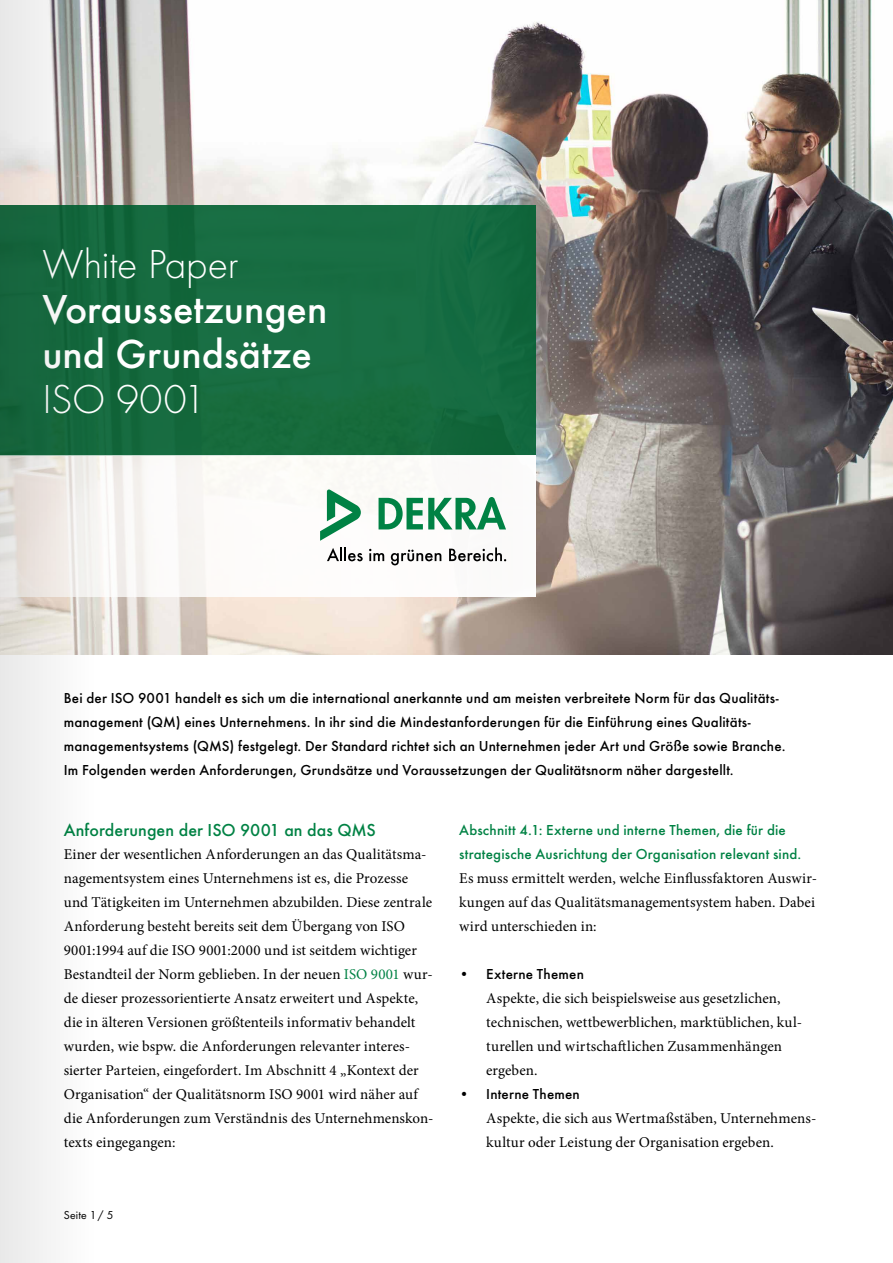
<style>
.page{position:relative;width:893px;height:1263px;background:#fff}
.page>*{position:absolute;margin:0;border:0;box-sizing:border-box;transform-origin:0 0}
.t1{font:500 42px/45px "Futura";color:#fff}
.t2{font:300 42px "Futura";letter-spacing:-.01em;color:#fff}
.t3{font:500 18px "Futura";letter-spacing:.005em;color:#008244}
.t4{font:15px/24px "Minion Pro";color:#000}
.t5{font:500 15px/24px "Futura";letter-spacing:.01em;color:#000}
.t6{font:500 15px/24px "Futura";letter-spacing:.01em;color:#008244}
.t7{font:12px "Futura Boo";letter-spacing:.015em;color:#000}
.s1{color:#008244}
</style>
<div class="page">
<img style="left:96px;top:0;width:797px;height:655px">
<div style="left:0;top:205px;width:536px;height:250px;background:#176c41"></div>
<div style="left:0;top:455px;width:536px;height:142px;background:#fcfbf9"></div>
<svg style="left:379px;top:497px;width:127px;height:32px"></svg>
<svg style="left:320px;top:489px;width:41px;height:52px"></svg>
<svg style="left:327px;top:547px;width:36px;height:14px"></svg>
<svg style="left:369px;top:549px;width:15px;height:12px"></svg>
<svg style="left:391px;top:550px;width:50px;height:15px"></svg>
<svg style="left:449px;top:547px;width:57px;height:14px"></svg>
<svg style="left:0;top:0;width:96px;height:1263px"></svg>
<h1 class="t2" style="left:43px;top:237px;width:198px">White Paper</h1>
<h1 class="t1" style="left:43px;top:283px;width:286px">Voraussetzungen und Grundsätze</h1>
<h1 class="t2" style="left:43px;top:372px;width:165px">ISO 9001</h1>
<p class="t5" style="left:64px;top:684px;width:723px">Bei der ISO 9001 handelt es sich um die international anerkannte und am meisten verbreitete Norm für das Qualitäts&shy;management (QM) eines Unternehmens. In ihr sind die Mindestanforderungen für die Einführung eines Qualitäts&shy;managementsystems (QMS) festgelegt. Der Standard richtet sich an Unternehmen jeder Art und Größe sowie Branche.<br>Im Folgenden werden Anforderungen, Grundsätze und Voraussetzungen der Qualitätsnorm näher dargestellt.</p>
<p class="t3" style="left:64px;top:816px;width:314px">Anforderungen der ISO 9001 an das QMS</p>
<p class="t4" style="left:64px;top:842px;width:371px">Einer der wesentlichen Anforderungen an das Qualitätsma&shy;nagementsystem eines Unternehmens ist es, die Prozesse und Tätigkeiten im Unternehmen abzubilden. Diese zentrale Anforderung besteht bereits seit dem Übergang von ISO 9001:1994 auf die ISO 9001:2000 und ist seitdem wichtiger Bestandteil der Norm geblieben. In der neuen <span class="s1">ISO 9001</span> wur&shy;de dieser prozessorientierte Ansatz erweitert und Aspekte, die in älteren Versionen größtenteils informativ behandelt wurden, wie bspw. die Anforderungen relevanter interes&shy;sierter Parteien, eingefordert. Im Abschnitt 4 „Kontext der Organisation“ der Qualitätsnorm ISO 9001 wird näher auf die Anforderungen zum Verständnis des Unternehmenskon&shy;texts eingegangen:</p>
<p class="t7" style="left:64px;top:1206px;width:51px">Seite 1/ 5</p>
<p class="t6" style="left:459px;top:816px;width:344px">Abschnitt 4.1: Externe und interne Themen, die für die strategische Ausrichtung der Organisation relevant sind.</p>
<p class="t4" style="left:459px;top:866px;width:359px">Es muss ermittelt werden, welche Einflussfaktoren Auswir&shy;kungen auf das Qualitätsmanagementsystem haben. Dabei wird unterschieden in:</p>
<p class="t5" style="left:459px;top:960px;width:126px">• Externe Themen</p>
<p class="t4" style="left:486px;top:986px;width:317px">Aspekte, die sich beispielsweise aus gesetzlichen, technischen, wettbewerblichen, marktüblichen, kul&shy;turellen und wirtschaftlichen Zusammenhängen ergeben.</p>
<p class="t5" style="left:459px;top:1080px;width:122px">• Interne Themen</p>
<p class="t4" style="left:486px;top:1106px;width:332px">Aspekte, die sich aus Wertmaßstäben, Unternehmens&shy;kultur oder Leistung der Organisation ergeben.</p>
</div>
